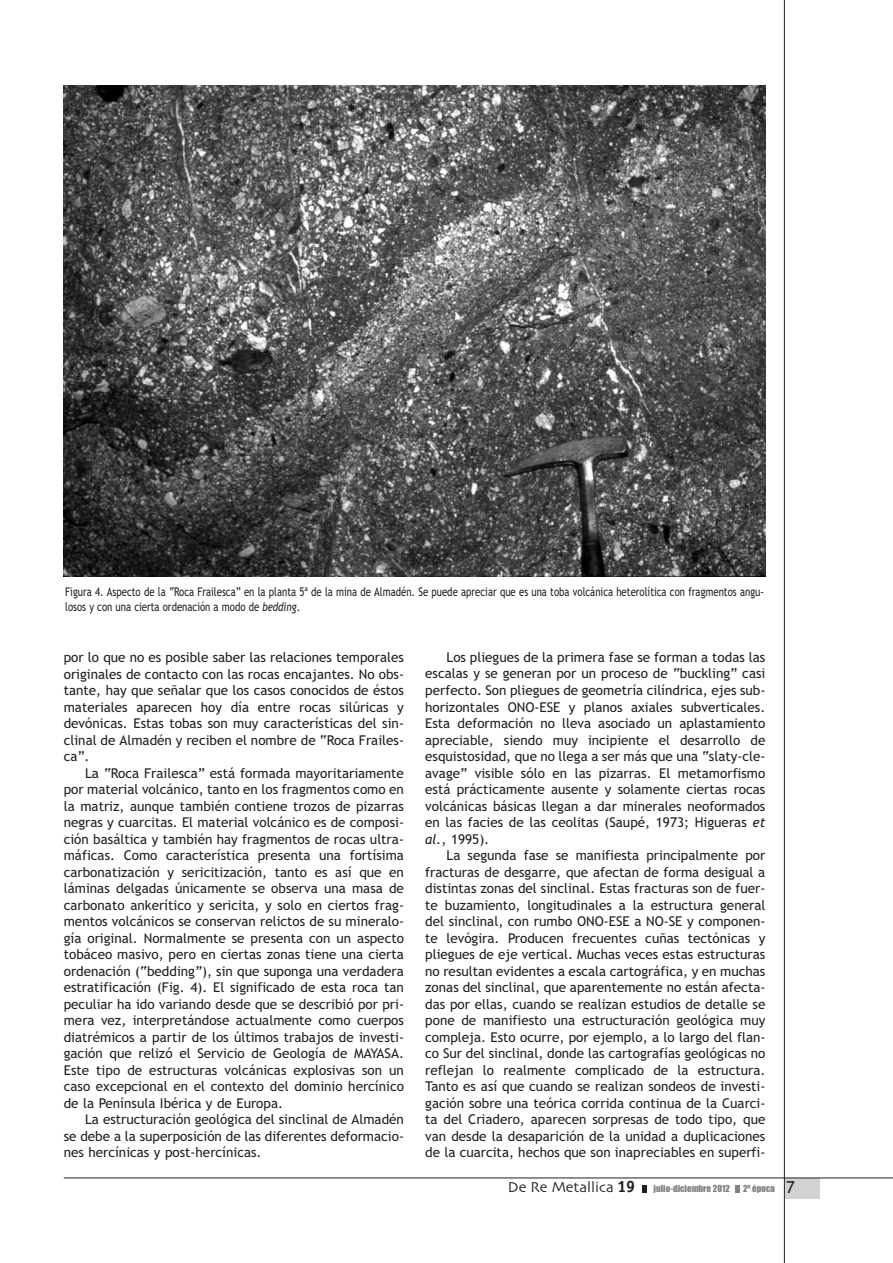
<style>
.page{position:relative;width:893px;height:1263px;background:#fff}
.page>*{position:absolute;margin:0;border:0;box-sizing:border-box;transform-origin:0 0}
.t1{font:13.5px/16.5px "Trebuchet MS";color:#231f20;text-align:justify}
.t2{font:12px/15px "Trebuchet MS";color:#231f20;scale:.8 1}
.t3{font:9px "Impact";color:#808285}
.s1{font-style:italic}
.s2{font-family:"Skia";font-size:15px;color:#231f20}
.s3{font-family:"Officina Sans";font-weight:700;font-size:16.5px;color:#231f20}
.s4{font-family:"Trebuchet MS";font-size:16.5px;color:#231f20}
</style>
<div class="page">
<div style="left:784px;top:1178px;width:35px;height:20px;background:#d1d2d4"></div>
<svg style="left:735px;top:1185px;width:5px;height:7px"></svg>
<svg style="left:642px;top:1185px;width:5px;height:7px"></svg>
<hr style="left:64px;top:1177px;width:829px;height:1px;background:#231f20">
<hr style="left:784px;top:0;width:1px;height:1263px;background:#231f20">
<img style="left:64px;top:85px;width:701px;height:492px">
<p class="t2" style="left:65px;top:584px;width:875px">Figura 4. Aspecto de la “Roca Frailesca” en la planta 5ª de la mina de Almadén. Se puede apreciar que es una toba volcánica heterolítica con fragmentos angu&shy;losos y con una cierta ordenación a modo de <span class="s1">bedding</span>.</p>
<p class="t1" style="left:64px;top:649px;width:342px">por lo que no es posible saber las relaciones temporales originales de contacto con las rocas encajantes. No obs&shy;tante, hay que señalar que los casos conocidos de éstos materiales aparecen hoy día entre rocas silúricas y devónicas. Estas tobas son muy características del sin&shy;clinal de Almadén y reciben el nombre de “Roca Frailes&shy;ca”.</p>
<p class="t1" style="left:64px;top:765px;width:342px;text-indent:21px">La “Roca Frailesca” está formada mayoritariamente por material volcánico, tanto en los fragmentos como en la matriz, aunque también contiene trozos de pizarras negras y cuarcitas. El material volcánico es de composi&shy;ción basáltica y también hay fragmentos de rocas ultra&shy;máficas. Como característica presenta una fortísima carbonatización y sericitización, tanto es así que en láminas delgadas únicamente se observa una masa de carbonato ankerítico y sericita, y solo en ciertos frag&shy;mentos volcánicos se conservan relictos de su mineralo&shy;gía original. Normalmente se presenta con un aspecto tobáceo masivo, pero en ciertas zonas tiene una cierta ordenación (“bedding”), sin que suponga una verdadera estratificación (Fig. 4). El significado de esta roca tan peculiar ha ido variando desde que se describió por pri&shy;mera vez, interpretándose actualmente como cuerpos diatrémicos a partir de los últimos trabajos de investi&shy;gación que relizó el Servicio de Geología de MAYASA.<br>Este tipo de estructuras volcánicas explosivas son un caso excepcional en el contexto del dominio hercínico de la Península Ibérica y de Europa.</p>
<p class="t1" style="left:64px;top:1111px;width:342px;text-indent:21px">La estructuración geológica del sinclinal de Almadén se debe a la superposición de las diferentes deformacio&shy;nes hercínicas y post-hercínicas.</p>
<p class="t1" style="left:425px;top:649px;width:342px;text-indent:21px">Los pliegues de la primera fase se forman a todas las escalas y se generan por un proceso de “buckling” casi perfecto. Son pliegues de geometría cilíndrica, ejes sub&shy;horizontales ONO-ESE y planos axiales subverticales.<br>Esta deformación no lleva asociado un aplastamiento apreciable, siendo muy incipiente el desarrollo de esquistosidad, que no llega a ser más que una “slaty-cle&shy;avage” visible sólo en las pizarras. El metamorfismo está prácticamente ausente y solamente ciertas rocas volcánicas básicas llegan a dar minerales neoformados en las facies de las ceolitas (Saupé, 1973; Higueras <span class="s1">et al.</span>, 1995).</p>
<p class="t1" style="left:425px;top:847px;width:342px;text-indent:21px">La segunda fase se manifiesta principalmente por fracturas de desgarre, que afectan de forma desigual a distintas zonas del sinclinal. Estas fracturas son de fuer&shy;te buzamiento, longitudinales a la estructura general del sinclinal, con rumbo ONO-ESE a NO-SE y componen&shy;te levógira. Producen frecuentes cuñas tectónicas y pliegues de eje vertical. Muchas veces estas estructuras no resultan evidentes a escala cartográfica, y en muchas zonas del sinclinal, que aparentemente no están afecta&shy;das por ellas, cuando se realizan estudios de detalle se pone de manifiesto una estructuración geológica muy compleja. Esto ocurre, por ejemplo, a lo largo del flan&shy;co Sur del sinclinal, donde las cartografías geológicas no reflejan lo realmente complicado de la estructura.<br>Tanto es así que cuando se realizan sondeos de investi&shy;gación sobre una teórica corrida continua de la Cuarci&shy;ta del Criadero, aparecen sorpresas de todo tipo, que van desde la desaparición de la unidad a duplicaciones de la cuarcita, hechos que son inapreciables en superfi-</p>
<p class="t3" style="left:508px;top:1184px;width:224px"><span class="s2">De Re Metallica</span> <span class="s3">19</span> julio-diciembre 2012</p>
<p class="t3" style="left:743px;top:1184px;width:53px">2ª época <span class="s4">7</span></p>
</div>
